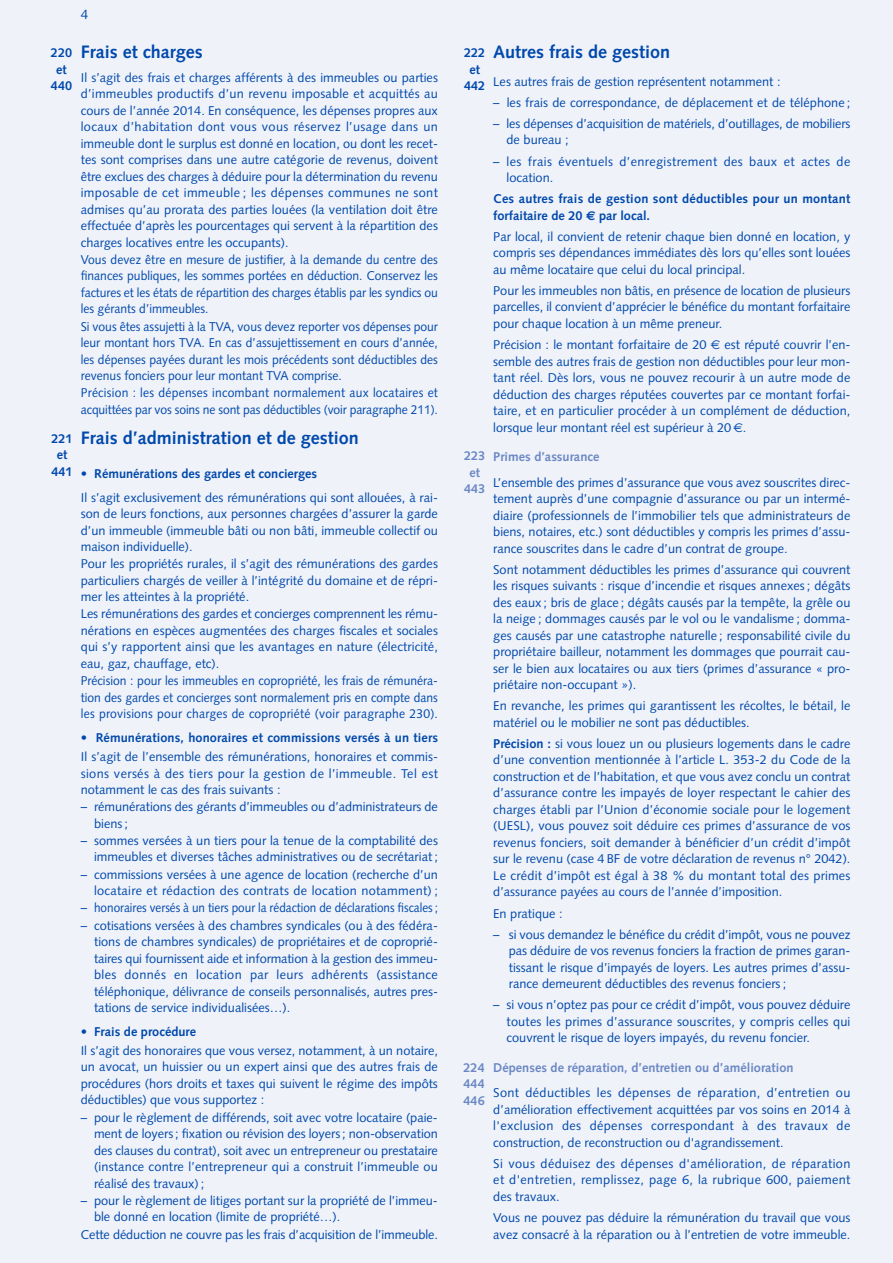
<style>
.page{position:relative;width:893px;height:1263px;background:#eff2f9}
.page>*{position:absolute;margin:0;border:0;box-sizing:border-box;transform-origin:0 0}
.t1{font:700 18px "Syntax";color:#0048ac}
.t2{font:13.5px "Syntax";color:#0048ac}
.t3{font:12.75px/16.5px "Syntax";color:#0048ac;text-align:justify}
.t4{font:700 12.75px/16.5px "Syntax";letter-spacing:.005em;color:#0048ac;text-align:center}
.t5{font:700 12.75px/16.5px "Syntax";color:#6b88c4;text-align:center}
.t6{font:12.75px/16.5px "Syntax";letter-spacing:.03em;color:#0048ac}
.s1{font-family:"Euro Sans"}
.s2{font-weight:700}
</style>
<div class="page">
<p class="t2" style="left:81px;top:9px;width:9px">4</p>
<h1 class="t1" style="left:81px;top:45px;width:123px">Frais et charges</h1>
<p class="t3" style="left:81px;top:70px;width:359px;text-align:left">Il s’agit des frais et charges afférents à des immeubles ou parties d’immeubles productifs d’un revenu imposable et acquittés au cours de l’année 2014. En conséquence, les dépenses propres aux locaux d’habitation dont vous vous réservez l’usage dans un immeuble dont le surplus est donné en location, ou dont les recet&shy;tes sont comprises dans une autre catégorie de revenus, doivent être exclues des charges à déduire pour la détermination du revenu imposable de cet immeuble ; les dépenses communes ne sont admises qu’au prorata des parties louées (la ventilation doit être effectuée d’après les pourcentages qui servent à la répartition des charges locatives entre les occupants).<br>Vous devez être en mesure de justifier, à la demande du centre des finances publiques, les sommes portées en déduction. Conservez les factures et les états de répartition des charges établis par les syndics ou les gérants d’immeubles.<br>Si vous êtes assujetti à la TVA, vous devez reporter vos dépenses pour leur montant hors TVA. En cas d’assujettissement en cours d’année, les dépenses payées durant les mois précédents sont déductibles des revenus fonciers pour leur montant TVA comprise.<br>Précision : les dépenses incombant normalement aux locataires et acquittées par vos soins ne sont pas déductibles (voir paragraphe 211).</p>
<h1 class="t1" style="left:81px;top:430px;width:279px">Frais d’administration et de gestion</h1>
<p class="t4" style="left:81px;top:466px;width:238px">• Rémunérations des gardes et concierges</p>
<p class="t3" style="left:81px;top:490px;width:359px;text-align:left">Il s’agit exclusivement des rémunérations qui sont allouées, à rai&shy;son de leurs fonctions, aux personnes chargées d’assurer la garde d’un immeuble (immeuble bâti ou non bâti, immeuble collectif ou maison individuelle).<br>Pour les propriétés rurales, il s’agit des rémunérations des gardes particuliers chargés de veiller à l’intégrité du domaine et de répri&shy;mer les atteintes à la propriété.<br>Les rémunérations des gardes et concierges comprennent les rému&shy;nérations en espèces augmentées des charges fiscales et sociales qui s’y rapportent ainsi que les avantages en nature (électricité, eau, gaz, chauffage, etc).<br>Précision : pour les immeubles en copropriété, les frais de rémunéra&shy;tion des gardes et concierges sont normalement pris en compte dans les provisions pour charges de copropriété (voir paragraphe 230).</p>
<p class="t4" style="left:81px;top:730px;width:359px">• Rémunérations, honoraires et commissions versés à un tiers</p>
<p class="t3" style="left:81px;top:749px;width:359px">Il s’agit de l’ensemble des rémunérations, honoraires et commis&shy;sions versés à des tiers pour la gestion de l’immeuble. Tel est notamment le cas des frais suivants :</p>
<p class="t3" style="left:94px;top:800px;width:345px;text-indent:-13px">– rémunérations des gérants d’immeubles ou d’administrateurs de biens ;</p>
<p class="t3" style="left:81px;top:833px;width:359px;text-align:right">– sommes versées à un tiers pour la tenue de la comptabilité des immeubles et diverses tâches administratives ou de secrétariat ;</p>
<p class="t3" style="left:81px;top:867px;width:359px;text-align:right">– commissions versées à une agence de location (recherche d’un locataire et rédaction des contrats de location notamment) ;</p>
<p class="t3" style="left:81px;top:901px;width:359px">– honoraires versés à un tiers pour la rédaction de déclarations fiscales ;</p>
<p class="t3" style="left:94px;top:918px;width:345px;text-indent:-13px">– cotisations versées à des chambres syndicales (ou à des fédéra&shy;tions de chambres syndicales) de propriétaires et de coproprié&shy;taires qui fournissent aide et information à la gestion des immeu&shy;bles donnés en location par leurs adhérents (assistance téléphonique, délivrance de conseils personnalisés, autres pres&shy;tations de service individualisées…).</p>
<p class="t4" style="left:81px;top:1024px;width:117px">• Frais de procédure</p>
<p class="t3" style="left:81px;top:1043px;width:359px">Il s’agit des honoraires que vous versez, notamment, à un notaire, un avocat, un huissier ou un expert ainsi que des autres frais de procédures (hors droits et taxes qui suivent le régime des impôts déductibles) que vous supportez :</p>
<p class="t3" style="left:94px;top:1110px;width:345px;text-indent:-13px">– pour le règlement de différends, soit avec votre locataire (paie&shy;ment de loyers ; fixation ou révision des loyers ; non-observation des clauses du contrat), soit avec un entrepreneur ou prestataire (instance contre l’entrepreneur qui a construit l’immeuble ou réalisé des travaux) ;</p>
<p class="t3" style="left:81px;top:1193px;width:359px">– pour le règlement de litiges portant sur la propriété de l’immeu-</p>
<p class="t3" style="left:94px;top:1210px;width:248px">ble donné en location (limite de propriété…).</p>
<p class="t3" style="left:81px;top:1227px;width:359px">Cette déduction ne couvre pas les frais d’acquisition de l’immeuble.</p>
<p class="t4" style="left:51px;top:46px;width:23px">220 et<br>440</p>
<h1 class="t1" style="left:493px;top:45px;width:178px">Autres frais de gestion</h1>
<p class="t4" style="left:464px;top:46px;width:23px">222 et<br>442</p>
<p class="t3" style="left:493px;top:74px;width:289px">Les autres frais de gestion représentent notamment :</p>
<p class="t3" style="left:493px;top:95px;width:359px">– les frais de correspondance, de déplacement et de téléphone ;</p>
<p class="t3" style="left:507px;top:116px;width:345px;text-indent:-13px">– les dépenses d’acquisition de matériels, d’outillages, de mobiliers de bureau ;</p>
<p class="t6" style="left:507px;top:154px;width:345px;text-indent:-13px">– les frais éventuels d’enregistrement des baux et actes de location.</p>
<p class="t4" style="left:493px;top:192px;width:359px;text-align:left">Ces autres frais de gestion sont déductibles pour un montant forfaitaire de 20 <span class="s1">€</span> par local.</p>
<p class="t3" style="left:493px;top:229px;width:359px">Par local, il convient de retenir chaque bien donné en location, y compris ses dépendances immédiates dès lors qu’elles sont louées au même locataire que celui du local principal.</p>
<p class="t3" style="left:493px;top:283px;width:359px">Pour les immeubles non bâtis, en présence de location de plusieurs parcelles, il convient d’apprécier le bénéfice du montant forfaitaire pour chaque location à un même preneur.</p>
<p class="t3" style="left:493px;top:337px;width:359px">Précision : le montant forfaitaire de 20 <span class="s1">€</span> est réputé couvrir l’en&shy;semble des autres frais de gestion non déductibles pour leur mon&shy;tant réel. Dès lors, vous ne pouvez recourir à un autre mode de déduction des charges réputées couvertes par ce montant forfai&shy;taire, et en particulier procéder à un complément de déduction, lorsque leur montant réel est supérieur à 20 <span class="s1">€</span>.</p>
<p class="t5" style="left:493px;top:450px;width:108px">Primes d’assurance</p>
<p class="t3" style="left:493px;top:475px;width:359px">L’ensemble des primes d’assurance que vous avez souscrites direc&shy;tement auprès d’une compagnie d’assurance ou par un intermé&shy;diaire (professionnels de l’immobilier tels que administrateurs de biens, notaires, etc.) sont déductibles y compris les primes d’assu&shy;rance souscrites dans le cadre d’un contrat de groupe.</p>
<p class="t3" style="left:493px;top:562px;width:359px">Sont notamment déductibles les primes d’assurance qui couvrent les risques suivants : risque d’incendie et risques annexes ; dégâts des eaux ; bris de glace ; dégâts causés par la tempête, la grêle ou la neige ; dommages causés par le vol ou le vandalisme ; domma&shy;ges causés par une catastrophe naturelle ; responsabilité civile du propriétaire bailleur, notamment les dommages que pourrait cau&shy;ser le bien aux locataires ou aux tiers (primes d’assurance « pro&shy;priétaire non-occupant »).</p>
<p class="t3" style="left:493px;top:699px;width:359px">En revanche, les primes qui garantissent les récoltes, le bétail, le matériel ou le mobilier ne sont pas déductibles.</p>
<p class="t3" style="left:493px;top:736px;width:359px"><span class="s2">Précision :</span> si vous louez un ou plusieurs logements dans le cadre d’une convention mentionnée à l’article L. 353-2 du Code de la construction et de l’habitation, et que vous avez conclu un contrat d’assurance contre les impayés de loyer respectant le cahier des charges établi par l’Union d’économie sociale pour le logement (UESL), vous pouvez soit déduire ces primes d’assurance de vos revenus fonciers, soit demander à bénéficier d’un crédit d’impôt sur le revenu (case 4 BF de votre déclaration de revenus n° 2042).<br>Le crédit d’impôt est égal à 38 % du montant total des primes d’assurance payées au cours de l’année d’imposition.</p>
<p class="t3" style="left:493px;top:906px;width:71px">En pratique :</p>
<p class="t3" style="left:509px;top:927px;width:343px;text-indent:-16px">– si vous demandez le bénéfice du crédit d’impôt, vous ne pouvez pas déduire de vos revenus fonciers la fraction de primes garan&shy;tissant le risque d’impayés de loyers. Les autres primes d’assu&shy;rance demeurent déductibles des revenus fonciers ;</p>
<p class="t3" style="left:507px;top:998px;width:345px;text-indent:-13px">– si vous n’optez pas pour ce crédit d’impôt, vous pouvez déduire toutes les primes d’assurance souscrites, y compris celles qui couvrent le risque de loyers impayés, du revenu foncier.</p>
<p class="t5" style="left:493px;top:1060px;width:302px">Dépenses de réparation, d’entretien ou d’amélioration</p>
<p class="t3" style="left:493px;top:1086px;width:359px">Sont déductibles les dépenses de réparation, d’entretien ou d’amélioration effectivement acquittées par vos soins en 2014 à l'exclusion des dépenses correspondant à des travaux de construction, de reconstruction ou d'agrandissement.</p>
<p class="t3" style="left:493px;top:1156px;width:359px">Si vous déduisez des dépenses d'amélioration, de réparation et d'entretien, remplissez, page 6, la rubrique 600, paiement des travaux.</p>
<p class="t3" style="left:493px;top:1210px;width:359px">Vous ne pouvez pas déduire la rémunération du travail que vous avez consacré à la réparation ou à l’entretien de votre immeuble.</p>
<p class="t4" style="left:51px;top:431px;width:23px">221 et<br>441</p>
<p class="t5" style="left:464px;top:449px;width:23px">223 et<br>443</p>
<p class="t5" style="left:463px;top:1060px;width:23px;text-align:justify">224<br>444<br>446</p>
</div>
